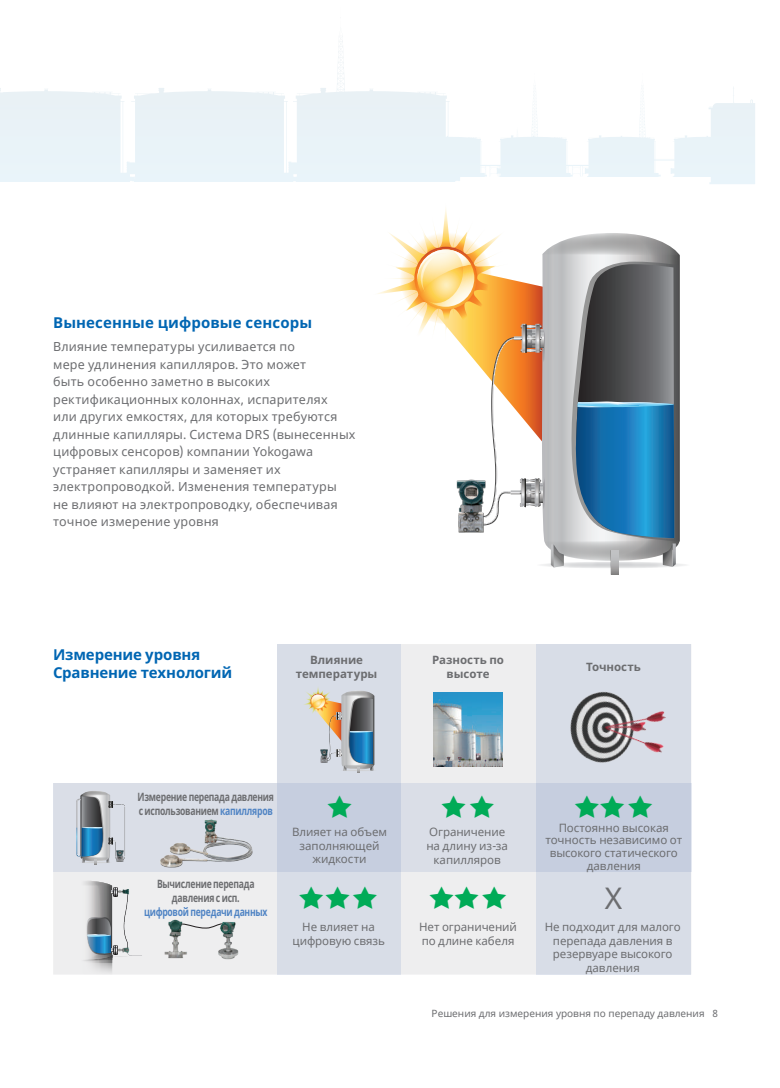
<style>
.page{position:relative;width:780px;height:1088px;background:#fff}
.page>*{position:absolute;margin:0;border:0;box-sizing:border-box;transform-origin:0 0}
.t1{font:29.75px "Noto Sans";color:#6c6d70}
.t2{font:700 15px/17.5px "Noto Sans";letter-spacing:-.005em;color:#0166b3}
.t3{font:12.5px/17.5px "Noto Sans";letter-spacing:.015em;color:#6c6d70}
.t4{font:11.5px/13.8px "Noto Sans";letter-spacing:-.005em;color:#6c6d70;text-align:center}
.t5{font:700 11.5px/13.8px "Noto Sans";letter-spacing:-.03em;color:#6c6d70;scale:.75 1}
.t6{font:700 11.5px/13.8px "Noto Sans";letter-spacing:-.005em;color:#6c6d70;text-align:center}
.t7{font:700 11.5px "Noto Sans";letter-spacing:-.035em;color:#5084c4;scale:.75 1}
.t8{font:700 11.5px/13.8px "Noto Sans";color:#6c6d70;text-align:center}
.t9{font:10px "Noto Sans";color:#6c6d70}
.s1{color:#5084c4}
</style>
<div class="page">
<svg style="left:207px;top:43px;width:134px;height:130px"></svg>
<div style="left:537px;top:562px;width:152px;height:6px;background:#f2f2f3;border-radius:50%"></div>
<img style="left:610px;top:568px;width:9px;height:7px">
<div style="left:611px;top:551px;width:8px;height:23px;background:#979696"></div>
<svg style="left:378px;top:209px;width:301px;height:359px"></svg>
<img style="left:455px;top:480px;width:31px;height:53px">
<svg style="left:53px;top:644px;width:483px;height:330px;fill:#eeeeef"></svg>
<div style="left:53px;top:783px;width:638px;height:88px;background:#dadee7"></div>
<div style="left:277px;top:644px;width:123px;height:330px;background:linear-gradient(to right,#d2d8e4,#d2d8e4)"></div>
<div style="left:536px;top:644px;width:155px;height:330px;background:linear-gradient(to right,#d2d8e4,#d2d8e4)"></div>
<svg style="left:76px;top:791px;width:49px;height:73px"></svg>
<hr style="left:340px;top:770px;width:37px;height:1px;background:#d1d2d4;border-radius:50%">
<svg style="left:300px;top:683px;width:74px;height:90px;background:#b0b4b5"></svg>
<img style="left:554px;top:673px;width:126px;height:116px">
<img style="left:434px;top:692px;width:68px;height:74px">
<img style="left:160px;top:819px;width:93px;height:49px">
<svg style="left:73px;top:880px;width:69px;height:94px;background:#c5cace"></svg>
<svg style="left:187px;top:923px;width:29px;height:6px"></svg>
<img style="left:216px;top:921px;width:24px;height:40px">
<img style="left:164px;top:918px;width:23px;height:42px">
<svg style="left:328px;top:794px;width:24px;height:23px"></svg>
<div style="left:299px;top:885px;width:78px;height:23px;background:#d8dde7"></div>
<div style="left:429px;top:885px;width:77px;height:23px;background:#eeeeef"></div>
<div style="left:575px;top:794px;width:77px;height:23px;background:#c6cedf"></div>
<p class="t2" style="left:53px;top:314px;width:260px">Вынесенные цифровые сенсоры</p>
<p class="t3" style="left:53px;top:337px;width:304px">Влияние температуры усиливается по<br>мере удлинения капилляров. Это может<br>быть особенно заметно в высоких ректификационных колоннах, испарителях<br>или других емкостях, для которых требуются длинные капилляры. Система DRS (вынесенных цифровых сенсоров) компании Yokogawa устраняет капилляры и заменяет их электропроводкой. Изменения температуры<br>не влияют на электропроводку, обеспечивая точное измерение уровня</p>
<p class="t2" style="left:53px;top:646px;width:181px">Измерение уровня<br>Сравнение технологий</p>
<p class="t8" style="left:295px;top:653px;width:83px">Влияние температуры</p>
<p class="t6" style="left:432px;top:653px;width:73px">Разность по высоте</p>
<p class="t6" style="left:586px;top:660px;width:56px">Точность</p>
<p class="t5" style="left:138px;top:790px;width:183px">Измерение перепада давления с использованием <span class="s1">капилляров</span></p>
<p class="t5" style="left:157px;top:877px;width:131px;text-align:center">Вычисление перепада давления с исп.</p>
<p class="t7" style="left:144px;top:903px;width:166px">цифровой передачи данных</p>
<p class="t4" style="left:292px;top:824px;width:96px">Влияет на объем заполняющей жидкости</p>
<p class="t4" style="left:292px;top:920px;width:94px">Не влияет на цифровую связь</p>
<p class="t4" style="left:426px;top:825px;width:83px">Ограничение на длину из-за капилляров</p>
<p class="t4" style="left:419px;top:920px;width:99px;text-align:left">Нет ограничений по длине кабеля</p>
<p class="t4" style="left:545px;top:821px;width:138px;line-height:12.6px">Постоянно высокая точность независимо от высокого статического давления</p>
<h1 class="t1" style="left:604px;top:879px;width:19px">X</h1>
<p class="t4" style="left:544px;top:919px;width:138px">Не подходит для малого перепада давления в резервуаре высокого давления</p>
<p class="t9" style="left:431px;top:1007px;width:288px">Решения для измерения уровня по перепаду давления 8</p>
</div>
